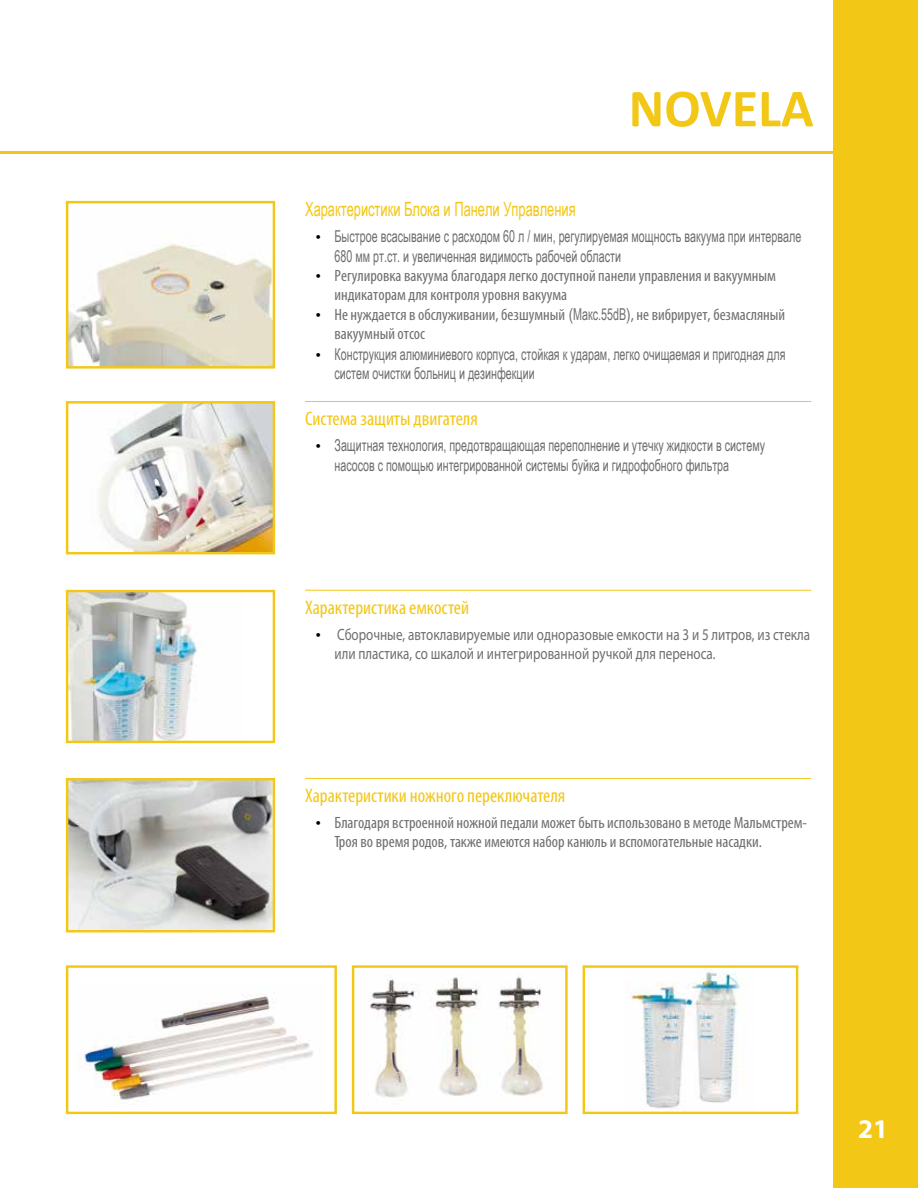
<style>
.page{position:relative;width:918px;height:1188px;background:#fff}
.page>*{position:absolute;margin:0;border:0;box-sizing:border-box;transform-origin:0 0}
.t1{font:700 54px "Calibri";color:#f3c716}
.t2{font:700 27px "Myriad Pro";color:#fff}
.t3{font:condensed 19.65px "Myriad Pro";color:#f3c716}
.t4{font:19.65px "Arial Narrow";color:#f3c716;scale:.8 1}
.t5{font:16.35px/19.6px "Arial Narrow";color:#6d6e71;scale:.8 1}
.t6{font:condensed 16.35px/19.6px "Myriad Pro";color:#6d6e71}
.t7{font:16.35px/19.6px "Myriad Pro";color:#6d6e71;scale:.8 1}
.s1{font-family:"Myriad Pro";font-stretch:condensed;font-size:19.65px;color:#000}
.s2{font-size:19.65px;color:#000}
.s3{font-family:"Arial Narrow";font-stretch:normal}
.s4{font-stretch:condensed;font-size:19.65px;color:#000}
</style>
<div class="page">
<hr style="left:0;top:151px;width:918px;height:3px;background:#f3c716">
<div style="left:833px;top:0;width:85px;height:1188px;background:#f3c716"></div>
<img style="left:69px;top:593px;width:129px;height:147px">
<div style="left:66px;top:590px;width:209px;height:153px;border:2px solid #f3c716"></div>
<hr style="left:305px;top:590px;width:506px;height:1px;background:#f3c716">
<img style="left:69px;top:781px;width:203px;height:148px">
<div style="left:66px;top:778px;width:209px;height:154px;border:2px solid #f3c716"></div>
<hr style="left:305px;top:778px;width:506px;height:1px;background:#f3c716">
<img style="left:69px;top:244px;width:203px;height:122px">
<div style="left:66px;top:201px;width:209px;height:168px;border:2px solid #f3c716"></div>
<img style="left:78px;top:993px;width:235px;height:112px">
<div style="left:66px;top:965px;width:271px;height:149px;border:2px solid #f3c716"></div>
<img style="left:370px;top:975px;width:173px;height:123px">
<div style="left:352px;top:965px;width:216px;height:149px;border:2px solid #f3c716"></div>
<img style="left:629px;top:968px;width:117px;height:140px">
<div style="left:583px;top:965px;width:215px;height:149px;border:2px solid #f3c716"></div>
<hr style="left:305px;top:401px;width:506px;height:1px;background:#f3c716">
<img style="left:99px;top:404px;width:173px;height:147px">
<div style="left:66px;top:401px;width:209px;height:153px;border:2px solid #f3c716"></div>
<h1 class="t1" style="left:629px;top:70px;width:186px">NOVELA</h1>
<p class="t4" style="left:305px;top:195px;width:340px">Характеристики Блока и Панели Управления</p>
<p class="t5" style="left:335px;top:226px;width:585px;text-indent:-19px"><span class="s1">•</span> Быстрое всасывание с расходом 60 л / мин, регулируемая мощность вакуума при интервале<br>680 мм рт.ст. и увеличенная видимость рабочей области</p>
<p class="t6" style="left:335px;top:265px;width:443px;text-indent:-19px"><span class="s2">•</span> Регулировка вакуума благодаря легко доступной панели управления и вакуумным индикаторам для контроля уровня вакуума</p>
<p class="t6" style="left:335px;top:305px;width:452px;line-height:19px;text-indent:-19px"><span class="s2">•</span> Не нуждается в обслуживании, безшумный <span class="s3">(Макс.55dB)</span>, не вибрирует, безмасляный вакуумный отсос</p>
<p class="t5" style="left:335px;top:344px;width:565px;text-indent:-19px"><span class="s1">•</span> Конструкция алюминиевого корпуса, стойкая к ударам, легко очищаемая и пригодная для систем очистки больниц и дезинфекции</p>
<p class="t3" style="left:305px;top:407px;width:174px">Система защиты двигателя</p>
<p class="t5" style="left:335px;top:435px;width:540px;text-indent:-19px"><span class="s1">•</span> Защитная технология, предотвращающая переполнение и утечку жидкости в систему насосов с помощью интегрированной системы буйка и гидрофобного фильтра</p>
<p class="t3" style="left:305px;top:595px;width:165px">Характеристика емкостей</p>
<p class="t7" style="left:335px;top:624px;width:596px;text-indent:-19px"><span class="s4">•</span> Сборочные, автоклавируемые или одноразовые емкости на 3 и 5 литров, из стекла или пластика, со шкалой и интегрированной ручкой для переноса.</p>
<p class="t3" style="left:305px;top:784px;width:262px">Характеристики ножного переключателя</p>
<p class="t6" style="left:335px;top:812px;width:474px;text-indent:-19px"><span class="s2">•</span> Благодаря встроенной ножной педали может быть использовано в методе Мальмстрем-<br>Троя во время родов, также имеются набор канюль и вспомогательные насадки.</p>
<h2 class="t2" style="left:858px;top:1111px;width:31px">21</h2>
</div>
